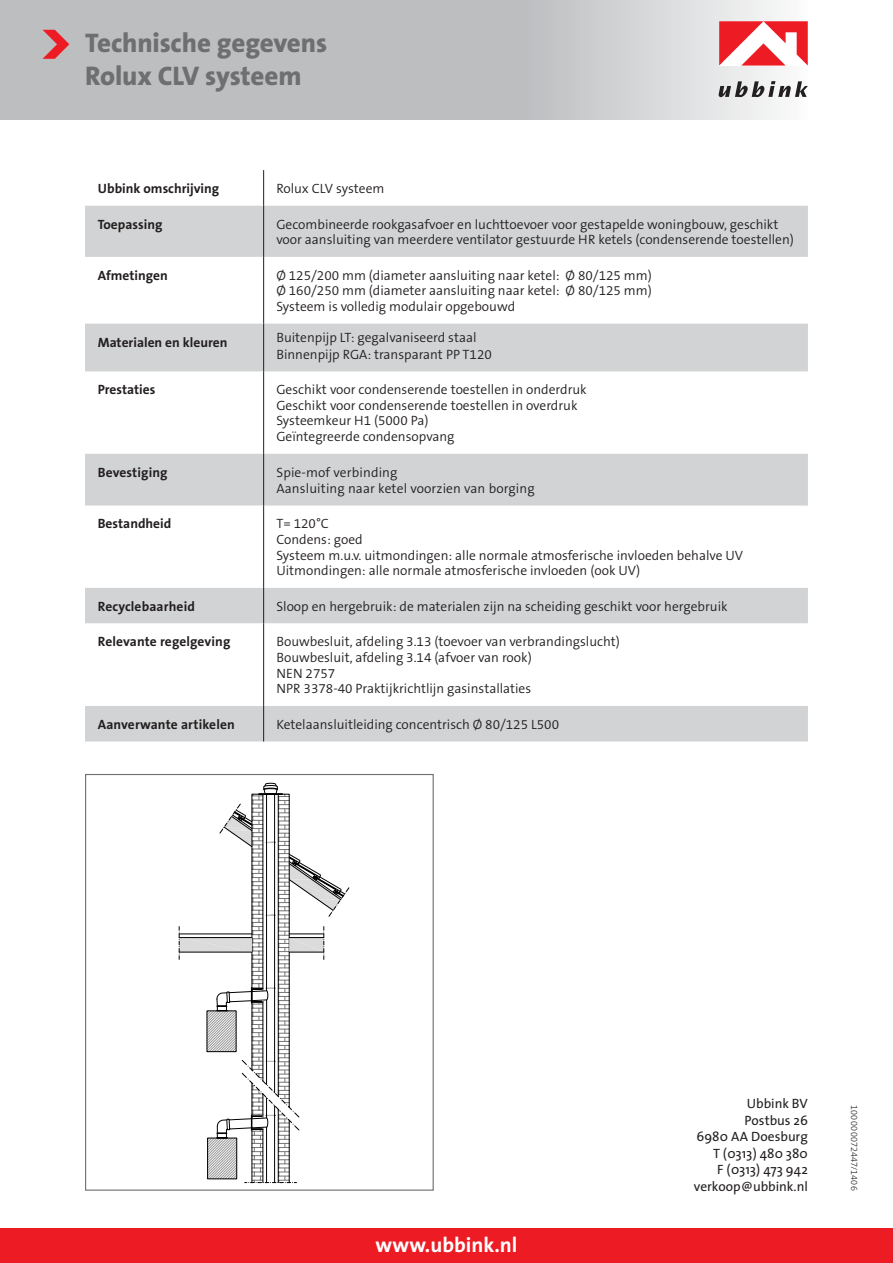
<style>
.page{position:relative;width:893px;height:1263px;background:#fff}
.page>*{position:absolute;margin:0;border:0;box-sizing:border-box;transform-origin:0 0}
.t1{font:800 27px/32.4px "The Sans B8";letter-spacing:-.005em;color:#6d6f71}
.t2{font:700 21px "The Sans";color:#fff}
.t3{font:300 13.5px/15.6px "The Sans B4";color:#231f20}
.t4{font:700 13.5px "The Sans B7";color:#231f20}
.t5{font:13.5px/16.5px "The Sans";color:#231f20;text-align:right}
.t6{font:9px "The Sans Light Expert";letter-spacing:.04em;color:#231f20}
</style>
<div class="page">
<svg style="left:0;top:0;width:779px;height:119px;background:#c3c5c7"></svg>
<svg style="left:719px;top:81px;width:89px;height:16px"></svg>
<svg style="left:719px;top:21px;width:89px;height:45px"></svg>
<svg style="left:43px;top:30px;width:26px;height:29px"></svg>
<div style="left:0;top:1229px;width:893px;height:34px;background:#ed1c24"></div>
<svg style="left:85px;top:206px;width:723px;height:299px"></svg>
<div style="left:85px;top:588px;width:723px;height:153px;background:#d1d3d4"></div>
<svg style="left:85px;top:623px;width:723px;height:83px"></svg>
<hr style="left:263px;top:170px;width:1px;height:36px;background:#231f20">
<hr style="left:263px;top:206px;width:1px;height:51px;background:#231f20">
<hr style="left:263px;top:257px;width:1px;height:67px;background:#231f20">
<hr style="left:263px;top:324px;width:1px;height:47px;background:#231f20">
<hr style="left:263px;top:371px;width:1px;height:83px;background:#231f20">
<hr style="left:263px;top:454px;width:1px;height:51px;background:#231f20">
<hr style="left:263px;top:505px;width:1px;height:83px;background:#231f20">
<hr style="left:263px;top:588px;width:1px;height:35px;background:#231f20">
<hr style="left:263px;top:623px;width:1px;height:83px;background:#231f20">
<hr style="left:263px;top:706px;width:1px;height:35px;background:#231f20">
<svg style="left:179px;top:783px;width:170px;height:400px"></svg>
<div style="left:85px;top:774px;width:349px;height:417px;border:1px solid #6d6f71"></div>
<h1 class="t1" style="left:85px;top:28px;width:244px">Technische gegevens<br>Rolux CLV systeem</h1>
<p class="t4" style="left:98px;top:181px;width:123px">Ubbink omschrijving</p>
<p class="t3" style="left:276px;top:181px;width:110px">Rolux CLV systeem</p>
<p class="t4" style="left:98px;top:217px;width:66px">Toepassing</p>
<p class="t3" style="left:276px;top:217px;width:519px">Gecombineerde rookgasafvoer en luchttoevoer voor gestapelde woningbouw, geschikt voor aansluiting van meerdere ventilator gestuurde HR ketels (condenserende toestellen)</p>
<p class="t4" style="left:98px;top:268px;width:72px">Afmetingen</p>
<p class="t3" style="left:276px;top:268px;width:377px;text-align:justify">Ø 125/200 mm (diameter aansluiting naar ketel: Ø 80/125 mm)<br>Ø 160/250 mm (diameter aansluiting naar ketel: Ø 80/125 mm)<br>Systeem is volledig modulair opgebouwd</p>
<p class="t4" style="left:98px;top:335px;width:131px">Materialen en kleuren</p>
<p class="t3" style="left:276px;top:330px;width:217px;line-height:16.2px">Buitenpijp LT: gegalvaniseerd staal<br>Binnenpijp RGA: transparant PP T120</p>
<p class="t4" style="left:98px;top:383px;width:59px">Prestaties</p>
<p class="t3" style="left:276px;top:382px;width:312px">Geschikt voor condenserende toestellen in onderdruk Geschikt voor condenserende toestellen in overdruk Systeemkeur H1 (5000 Pa)<br>Geïntegreerde condensopvang</p>
<p class="t4" style="left:98px;top:465px;width:71px">Bevestiging</p>
<p class="t3" style="left:276px;top:464px;width:260px;line-height:16.2px">Spie-mof verbinding<br>Aansluiting naar ketel voorzien van borging</p>
<p class="t4" style="left:98px;top:517px;width:75px">Bestandheid</p>
<p class="t3" style="left:276px;top:516px;width:468px">T= 120°C<br>Condens: goed<br>Systeem m.u.v. uitmondingen: alle normale atmosferische invloeden behalve UV Uitmondingen: alle normale atmosferische invloeden (ook UV)</p>
<p class="t4" style="left:98px;top:599px;width:99px">Recyclebaarheid</p>
<p class="t3" style="left:276px;top:599px;width:453px">Sloop en hergebruik: de materialen zijn na scheiding geschikt voor hergebruik</p>
<p class="t4" style="left:98px;top:635px;width:134px">Relevante regelgeving</p>
<p class="t3" style="left:276px;top:634px;width:345px">Bouwbesluit, afdeling 3.13 (toevoer van verbrandingslucht)<br>Bouwbesluit, afdeling 3.14 (afvoer van rook)<br>NEN 2757<br>NPR 3378-40 Praktijkrichtlijn gasinstallaties</p>
<p class="t4" style="left:98px;top:717px;width:139px">Aanverwante artikelen</p>
<p class="t3" style="left:276px;top:717px;width:284px">Ketelaansluitleiding concentrisch Ø 80/125 L500</p>
<h2 class="t2" style="left:376px;top:1227px;width:143px">www.ubbink.nl</h2>
<p class="t5" style="left:694px;top:1095px;width:116px">Ubbink BV<br>Postbus 26<br>6980 AA Doesburg<br>T (0313) 480 380<br>F (0313) 473 942 verkoop@ubbink.nl</p>
<p class="t6" style="left:862px;top:1105px;width:87px;rotate:90deg">100000072447/1406</p>
</div>
